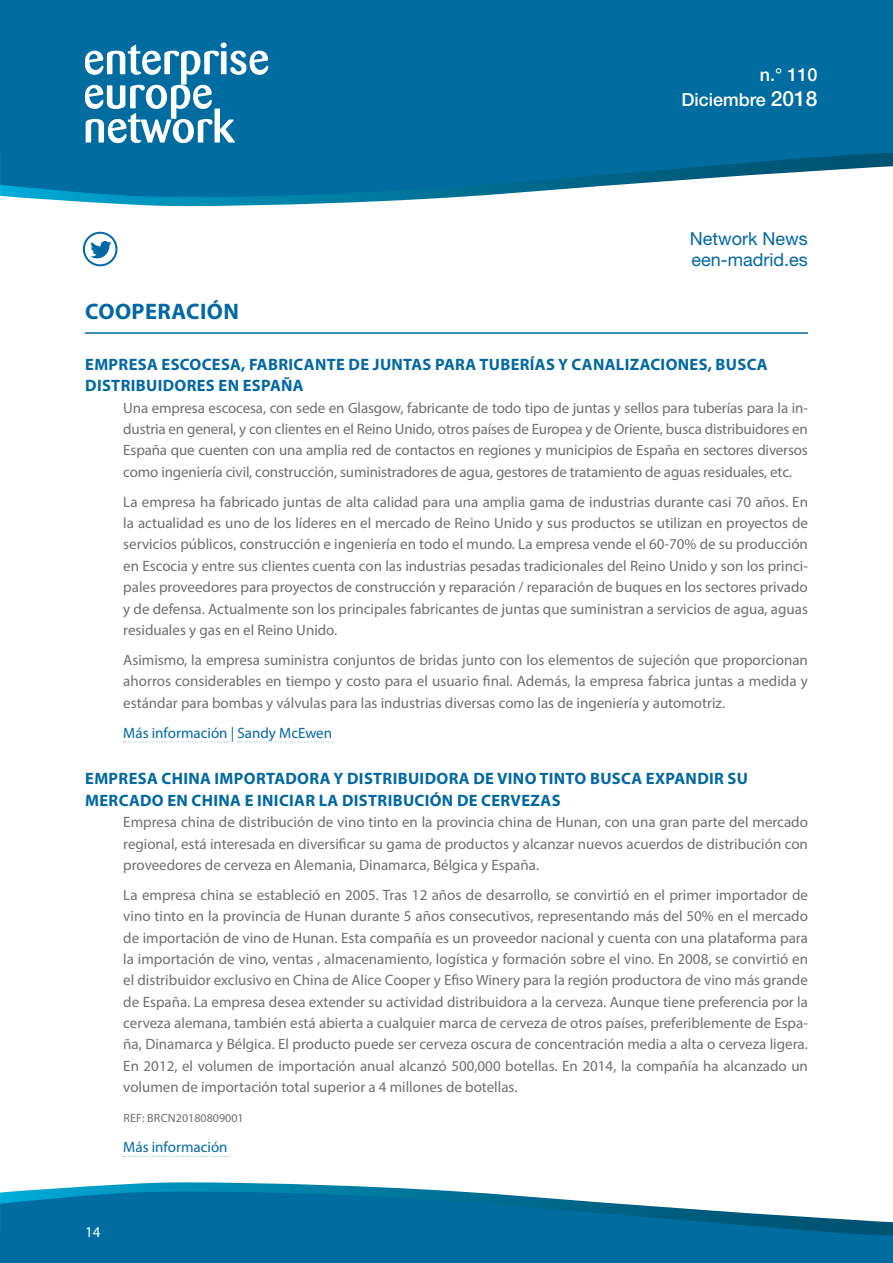
<style>
.page{position:relative;width:893px;height:1263px;background:#fff}
.page>*{position:absolute;margin:0;border:0;box-sizing:border-box;transform-origin:0 0}
.LADILLO_01{font:700 22.5px "Myriad Pro";letter-spacing:.02em;color:#0068a3}
.t1{font:18px/21.3px "Helvetica Neue LT Std";color:#0068a3}
.t2{font:500 18px/25.2px "Helvetica Neue LT Std";color:#fff;text-align:right}
.LADILLO_02{font:700 16.5px/21.3px "Myriad Pro";letter-spacing:.02em;color:#0068a3}
.LADILLO_02_SIN_ESPAC{font:700 16.5px/21.3px "Myriad Pro";letter-spacing:.02em;color:#0068a3}
.TEXTO{font:15px/21.3px "Myriad Pro";color:#6d6f71;text-align:justify}
.Mas_informacion{font:15px "Myriad Pro";color:#0068a3}
.t3{font:15px "Myriad Pro";color:#fff}
.Fuente{font:12px "Myriad Pro";color:#6d6f71}
.s1{font-size:21px}
</style>
<div class="page">
<div style="left:0;top:0;width:893px;height:153px;background:#006ca0"></div>
<svg style="left:0;top:153px;width:893px;height:53px"></svg>
<svg style="left:85px;top:43px;width:183px;height:100px"></svg>
<div style="left:0;top:1235px;width:893px;height:28px;background:#006ca0"></div>
<svg style="left:0;top:1182px;width:893px;height:53px"></svg>
<svg style="left:82px;top:231px;width:36px;height:36px"></svg>
<hr style="left:85px;top:332px;width:723px;height:2px;background:#0068a3">
<svg style="left:124px;top:742px;width:104px;height:1px"></svg>
<svg style="left:238px;top:742px;width:95px;height:1px"></svg>
<svg style="left:124px;top:1156px;width:104px;height:1px"></svg>
<p class="t2" style="left:681px;top:62px;width:138px">n.° 110<br>Diciembre <span class="s1">2018</span></p>
<p class="t1" style="left:690px;top:227px;width:119px">Network News een-madrid.es</p>
<p class="LADILLO_01" style="left:85px;top:297px;width:155px">COOPERACIÓN</p>
<p class="LADILLO_02_SIN_ESPAC" style="left:85px;top:353px;width:684px">EMPRESA ESCOCESA, FABRICANTE DE JUNTAS PARA TUBERÍAS Y CANALIZACIONES, BUSCA<br>DISTRIBUIDORES EN ESPAÑA</p>
<p class="TEXTO" style="left:123px;top:397px;width:686px">Una empresa escocesa, con sede en Glasgow, fabricante de todo tipo de juntas y sellos para tuberías para la in&shy;dustria en general, y con clientes en el Reino Unido, otros países de Europea y de Oriente, busca distribuidores en España que cuenten con una amplia red de contactos en regiones y municipios de España en sectores diversos como ingeniería civil, construcción, suministradores de agua, gestores de tratamiento de aguas residuales, etc.</p>
<p class="TEXTO" style="left:123px;top:491px;width:686px">La empresa ha fabricado juntas de alta calidad para una amplia gama de industrias durante casi 70 años. En la actualidad es uno de los líderes en el mercado de Reino Unido y sus productos se utilizan en proyectos de servicios públicos, construcción e ingeniería en todo el mundo. La empresa vende el 60-70% de su producción en Escocia y entre sus clientes cuenta con las industrias pesadas tradicionales del Reino Unido y son los princi&shy;pales proveedores para proyectos de construcción y reparación / reparación de buques en los sectores privado y de defensa. Actualmente son los principales fabricantes de juntas que suministran a servicios de agua, aguas residuales y gas en el Reino Unido.</p>
<p class="TEXTO" style="left:123px;top:649px;width:686px">Asimismo, la empresa suministra conjuntos de bridas junto con los elementos de sujeción que proporcionan ahorros considerables en tiempo y costo para el usuario final. Además, la empresa fabrica juntas a medida y estándar para bombas y válvulas para las industrias diversas como las de ingeniería y automotriz.</p>
<p class="Mas_informacion" style="left:123px;top:723px;width:210px">Más información | Sandy McEwen</p>
<p class="LADILLO_02" style="left:85px;top:768px;width:664px">EMPRESA CHINA IMPORTADORA Y DISTRIBUIDORA DE VINO TINTO BUSCA EXPANDIR SU<br>MERCADO EN CHINA E INICIAR LA DISTRIBUCIÓN DE CERVEZAS</p>
<p class="TEXTO" style="left:123px;top:811px;width:686px">Empresa china de distribución de vino tinto en la provincia china de Hunan, con una gran parte del mercado regional, está interesada en diversificar su gama de productos y alcanzar nuevos acuerdos de distribución con proveedores de cerveza en Alemania, Dinamarca, Bélgica y España.</p>
<p class="TEXTO" style="left:123px;top:884px;width:686px">La empresa china se estableció en 2005. Tras 12 años de desarrollo, se convirtió en el primer importador de vino tinto en la provincia de Hunan durante 5 años consecutivos, representando más del 50% en el mercado de importación de vino de Hunan. Esta compañía es un proveedor nacional y cuenta con una plataforma para la importación de vino, ventas , almacenamiento, logística y formación sobre el vino. En 2008, se convirtió en el distribuidor exclusivo en China de Alice Cooper y Efiso Winery para la región productora de vino más grande de España. La empresa desea extender su actividad distribuidora a la cerveza. Aunque tiene preferencia por la cerveza alemana, también está abierta a cualquier marca de cerveza de otros países, preferiblemente de Espa&shy;ña, Dinamarca y Bélgica. El producto puede ser cerveza oscura de concentración media a alta o cerveza ligera.<br>En 2012, el volumen de importación anual alcanzó 500,000 botellas. En 2014, la compañía ha alcanzado un volumen de importación total superior a 4 millones de botellas.</p>
<p class="Fuente" style="left:123px;top:1111px;width:122px">REF: BRCN20180809001</p>
<p class="Mas_informacion" style="left:123px;top:1138px;width:106px">Más información</p>
<p class="t3" style="left:85px;top:1222px;width:17px">14</p>
</div>
